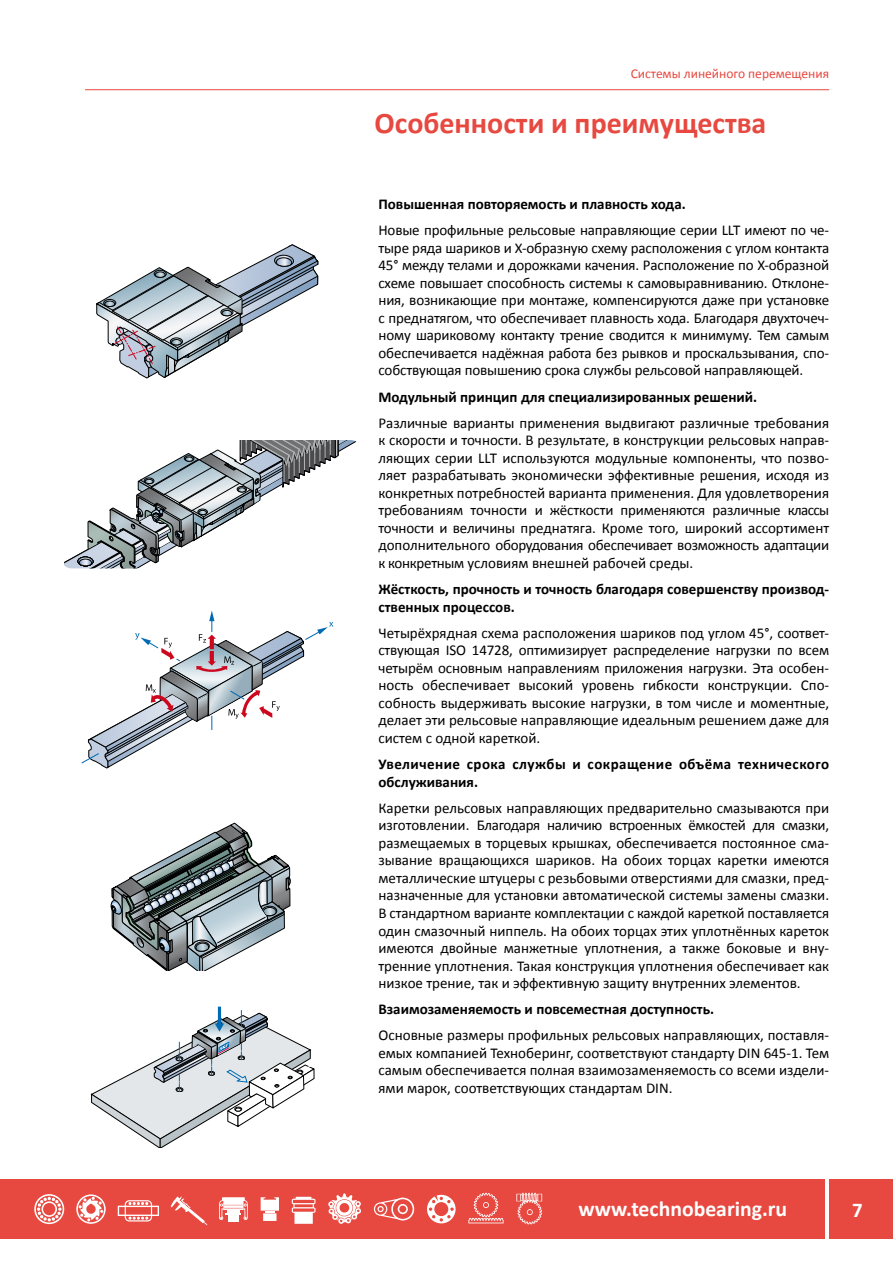
<style>
.page{position:relative;width:893px;height:1263px;background:#fff}
.page>*{position:absolute;margin:0;border:0;box-sizing:border-box;transform-origin:0 0}
.t1{font:700 30px "Calibri";color:#e7483f}
.t2{font:700 21.75px "Calibri";color:#fff}
.t3{font:700 21px "Calibri";color:#fff}
.t4{font:15px/17.5px "Calibri";color:#000;text-align:justify}
.t5{font:700 15px/17.5px "Calibri";color:#000}
.t6{font:700 15px/17.5px "Calibri";letter-spacing:.03em;color:#000}
.t7{font:13.5px "Calibri";color:#e7483f}
</style>
<div class="page">
<div style="left:0;top:1179px;width:825px;height:60px;background:#e7483f"></div>
<div style="left:829px;top:1179px;width:64px;height:60px;background:#e7483f"></div>
<svg style="left:292px;top:1197px;width:23px;height:27px"></svg>
<svg style="left:34px;top:1194px;width:30px;height:30px"></svg>
<svg style="left:171px;top:1196px;width:36px;height:29px"></svg>
<svg style="left:328px;top:1193px;width:33px;height:31px"></svg>
<svg style="left:374px;top:1197px;width:40px;height:23px"></svg>
<svg style="left:76px;top:1194px;width:30px;height:30px"></svg>
<svg style="left:118px;top:1200px;width:41px;height:21px"></svg>
<div style="left:228px;top:1215px;width:11px;height:7px;background:#fff"></div>
<svg style="left:219px;top:1197px;width:29px;height:23px"></svg>
<svg style="left:261px;top:1197px;width:18px;height:24px"></svg>
<svg style="left:427px;top:1195px;width:29px;height:28px"></svg>
<svg style="left:468px;top:1193px;width:36px;height:30px"></svg>
<svg style="left:516px;top:1193px;width:26px;height:31px"></svg>
<svg style="left:96px;top:244px;width:222px;height:135px"></svg>
<svg style="left:64px;top:440px;width:293px;height:128px"></svg>
<svg style="left:81px;top:610px;width:252px;height:158px"></svg>
<svg style="left:110px;top:822px;width:181px;height:149px"></svg>
<svg style="left:91px;top:1007px;width:223px;height:140px"></svg>
<hr style="left:85px;top:89px;width:744px;height:1px;background:#e7483f">
<p class="t7" style="left:631px;top:64px;width:200px">Системы линейного перемещения</p>
<h1 class="t1" style="left:375px;top:102px;width:393px">Особенности и преимущества</h1>
<p class="t5" style="left:378px;top:195px;width:309px">Повышенная повторяемость и плавность хода.</p>
<p class="t4" style="left:378px;top:221px;width:452px">Новые профильные рельсовые направляющие серии LLT имеют по че&shy;тыре ряда шариков и X-образную схему расположения с углом контакта 45° между телами и дорожками качения. Расположение по X-образной схеме повышает способность системы к самовыравниванию. Отклоне&shy;ния, возникающие при монтаже, компенсируются даже при установке с преднатягом, что обеспечивает плавность хода. Благодаря двухточеч&shy;ному шариковому контакту трение сводится к минимуму. Тем самым обеспечивается надёжная работа без рывков и проскальзывания, спо&shy;собствующая повышению срока службы рельсовой направляющей.</p>
<p class="t5" style="left:378px;top:387px;width:380px">Модульный принцип для специализированных решений.</p>
<p class="t4" style="left:378px;top:413px;width:452px">Различные варианты применения выдвигают различные требования к скорости и точности. В результате, в конструкции рельсовых направ&shy;ляющих серии LLT используются модульные компоненты, что позво&shy;ляет разрабатывать экономически эффективные решения, исходя из конкретных потребностей варианта применения. Для удовлетворения требованиям точности и жёсткости применяются различные классы точности и величины преднатяга. Кроме того, широкий ассортимент дополнительного оборудования обеспечивает возможность адаптации к конкретным условиям внешней рабочей среды.</p>
<p class="t5" style="left:378px;top:580px;width:452px">Жёсткость, прочность и точность благодаря совершенству производ&shy;ственных процессов.</p>
<p class="t4" style="left:378px;top:623px;width:452px">Четырёхрядная схема расположения шариков под углом 45°, соответ&shy;ствующая ISO 14728, оптимизирует распределение нагрузки по всем четырём основным направлениям приложения нагрузки. Эта особен&shy;ность обеспечивает высокий уровень гибкости конструкции. Спо&shy;собность выдерживать высокие нагрузки, в том числе и моментные, делает эти рельсовые направляющие идеальным решением даже для систем с одной кареткой.</p>
<p class="t6" style="left:378px;top:755px;width:452px">Увеличение срока службы и сокращение объёма технического обслуживания.</p>
<p class="t4" style="left:378px;top:798px;width:452px">Каретки рельсовых направляющих предварительно смазываются при изготовлении. Благодаря наличию встроенных ёмкостей для смазки, размещаемых в торцевых крышках, обеспечивается постоянное сма&shy;зывание вращающихся шариков. На обоих торцах каретки имеются металлические штуцеры с резьбовыми отверстиями для смазки, пред&shy;назначенные для установки автоматической системы замены смазки.<br>В стандартном варианте комплектации с каждой кареткой поставляется один смазочный ниппель. На обоих торцах этих уплотнённых кареток имеются двойные манжетные уплотнения, а также боковые и вну&shy;тренние уплотнения. Такая конструкция уплотнения обеспечивает как низкое трение, так и эффективную защиту внутренних элементов.</p>
<p class="t5" style="left:378px;top:1000px;width:337px">Взаимозаменяемость и повсеместная доступность.</p>
<p class="t4" style="left:378px;top:1026px;width:452px">Основные размеры профильных рельсовых направляющих, поставля&shy;емых компанией Техноберинг, соответствуют стандарту DIN 645-1. Тем самым обеспечивается полная взаимозаменяемость со всеми издели&shy;ями марок, соответствующих стандартам DIN.</p>
<h2 class="t2" style="left:578px;top:1193px;width:210px">www.technobearing.ru</h2>
<h3 class="t3" style="left:852px;top:1195px;width:12px">7</h3>
</div>
